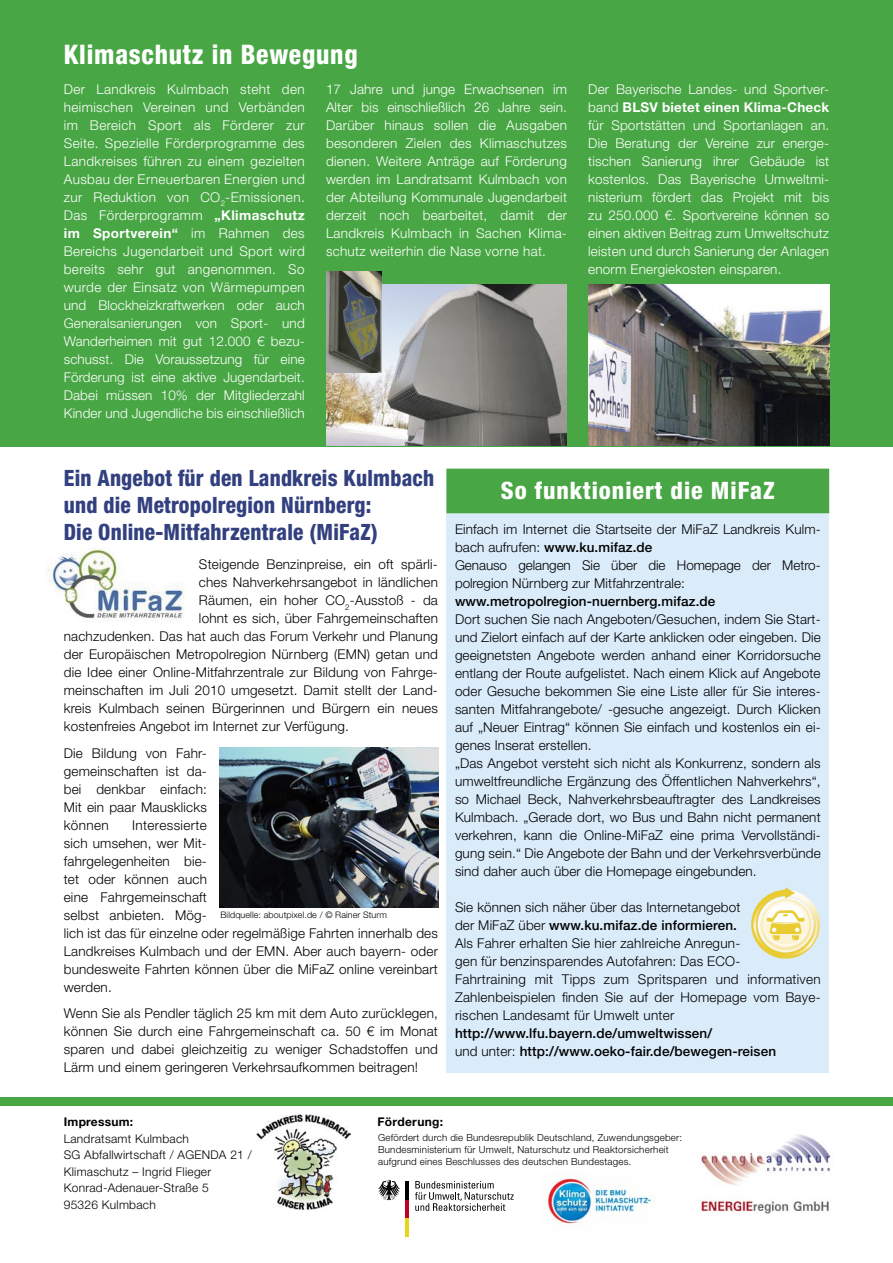
<style>
.page{position:relative;width:893px;height:1263px;background:#fff}
.page>*{position:absolute;margin:0;border:0;box-sizing:border-box;transform-origin:0 0}
.t1{font:800 condensed 27px "Helvetica Neue";letter-spacing:.03em;color:#fff;scale:.95 1}
.Flies_9pt{font:800 condensed 24px "Helvetica Neue";letter-spacing:.04em;color:#fff}
.t2{font:800 condensed 22.5px/27px "Helvetica Neue";letter-spacing:.01em;color:#32407f;scale:.95 1}
.Flies_9pt-2{font:300 13.5px/18px "Helvetica Neue";letter-spacing:.015em;color:#000}
.Flies_9pt-3{font:300 13.5px/18px "Helvetica Neue";letter-spacing:.015em;color:#fff;text-align:justify}
.Flies_9pt-4{font:300 13.5px/18px "Helvetica Neue";letter-spacing:-.005em;color:#000}
.Flies_9pt-5{font:300 12px "Helvetica Neue";letter-spacing:.02em;color:#000}
.t3{font:700 12px "Helvetica Neue";letter-spacing:.02em;color:#000}
.Flies_9pt-6{font:300 9.75px "Helvetica Neue";letter-spacing:.02em;color:#000}
.t4{font:300 9px "Helvetica Neue";letter-spacing:.01em;color:#000}
.s1{font-weight:700}
.s2{font-weight:500}
</style>
<div class="page">
<img style="left:257px;top:1115px;width:94px;height:94px">
<div style="left:0;top:0;width:893px;height:446px;background:#48a644"></div>
<div style="left:0;top:1097px;width:893px;height:9px;background:#48a644"></div>
<img style="left:700px;top:1198px;width:129px;height:16px">
<svg style="left:415px;top:1181px;width:99px;height:30px"></svg>
<hr style="left:405px;top:1218px;width:4px;height:19px;background:#e6d617">
<hr style="left:405px;top:1199px;width:4px;height:19px;background:#be0027">
<hr style="left:405px;top:1181px;width:4px;height:18px;background:#000">
<svg style="left:378px;top:1180px;width:22px;height:20px"></svg>
<img style="left:547px;top:1178px;width:107px;height:46px">
<img style="left:701px;top:1134px;width:130px;height:52px">
<div style="left:446px;top:469px;width:383px;height:603px;background:#daebfa"></div>
<div style="left:447px;top:469px;width:381px;height:43px;background:#48a644"></div>
<div style="left:446px;top:469px;width:383px;height:44px;border:2px solid #48a644"></div>
<img style="left:46px;top:549px;width:138px;height:72px">
<img style="left:588px;top:284px;width:241px;height:162px">
<img style="left:326px;top:284px;width:241px;height:162px">
<img style="left:220px;top:748px;width:218px;height:159px">
<svg style="left:751px;top:887px;width:69px;height:72px"></svg>
<img style="left:326px;top:271px;width:55px;height:102px">
<p class="t1" style="left:64px;top:38px;width:311px">Klimaschutz in Bewegung</p>
<p class="Flies_9pt-3" style="left:64px;top:79px;width:242px">Der Landkreis Kulmbach steht den heimischen Vereinen und Verbänden im Bereich Sport als Förderer zur Seite. Spezielle Förderprogramme des Landkreises führen zu einem gezielten Ausbau der Erneuerbaren Energien und zur Reduktion von CO<sub>2</sub>-Emissionen.<br>Das Förderprogramm <span class="s1">„Klimaschutz im Sportverein“</span> im Rahmen des Bereichs Jugendarbeit und Sport wird bereits sehr gut angenommen. So wurde der Einsatz von Wärmepumpen und Blockheizkraftwerken oder auch Generalsanierungen von Sport- und Wanderheimen mit gut 12.000 € bezu&shy;schusst. Die Voraussetzung für eine Förderung ist eine aktive Jugendarbeit.<br>Dabei müssen 10% der Mitgliederzahl Kinder und Jugendliche bis einschließlich</p>
<p class="Flies_9pt-3" style="left:326px;top:79px;width:242px">17 Jahre und junge Erwachsenen im Alter bis einschließlich 26 Jahre sein.<br>Darüber hinaus sollen die Ausgaben besonderen Zielen des Klimaschutzes dienen. Weitere Anträge auf Förderung werden im Landratsamt Kulmbach von der Abteilung Kommunale Jugendarbeit derzeit noch bearbeitet, damit der Landkreis Kulmbach in Sachen Klima&shy;schutz weiterhin die Nase vorne hat.</p>
<p class="Flies_9pt-3" style="left:588px;top:79px;width:242px">Der Bayerische Landes- und Sportver&shy;band <span class="s1">BLSV bietet einen Klima-Check </span>für Sportstätten und Sportanlagen an.<br>Die Beratung der Vereine zur energe&shy;tischen Sanierung ihrer Gebäude ist kostenlos. Das Bayerische Umweltmi&shy;nisterium fördert das Projekt mit bis zu 250.000 €. Sportvereine können so einen aktiven Beitrag zum Umweltschutz leisten und durch Sanierung der Anlagen enorm Energiekosten einsparen.</p>
<p class="t2" style="left:64px;top:464px;width:391px">Ein Angebot für den Landkreis Kulmbach und die Metropolregion Nürnberg:</p>
<p class="t2" style="left:64px;top:518px;width:332px">Die Online-Mitfahrzentrale (MiFaZ)</p>
<p class="Flies_9pt-2" style="left:199px;top:555px;width:241px">Steigende Benzinpreise, ein oft spärli-</p>
<p class="Flies_9pt-2" style="left:199px;top:573px;width:240px">ches Nahverkehrsangebot in ländlichen</p>
<p class="Flies_9pt-2" style="left:199px;top:591px;width:241px">Räumen, ein hoher CO<sub>2</sub>-Ausstoß - da</p>
<p class="Flies_9pt-2" style="left:199px;top:609px;width:240px">lohnt es sich, über Fahrgemeinschaften</p>
<p class="Flies_9pt-2" style="left:64px;top:627px;width:376px">nachzudenken. Das hat auch das Forum Verkehr und Planung</p>
<p class="Flies_9pt-2" style="left:64px;top:645px;width:376px">der Europäischen Metropolregion Nürnberg (EMN) getan und</p>
<p class="Flies_9pt-2" style="left:64px;top:663px;width:376px">die Idee einer Online-Mitfahrzentrale zur Bildung von Fahrge-</p>
<p class="Flies_9pt-2" style="left:64px;top:681px;width:376px">meinschaften im Juli 2010 umgesetzt. Damit stellt der Land-</p>
<p class="Flies_9pt-2" style="left:64px;top:699px;width:376px">kreis Kulmbach seinen Bürgerinnen und Bürgern ein neues</p>
<p class="Flies_9pt-2" style="left:64px;top:717px;width:287px">kostenfreies Angebot im Internet zur Verfügung.</p>
<p class="Flies_9pt-2" style="left:64px;top:743px;width:145px;text-align:justify">Die Bildung von Fahr&shy;gemeinschaften ist da&shy;bei denkbar einfach:<br>Mit ein paar Mausklicks können</p>
<p class="Flies_9pt-2" style="left:64px;top:815px;width:376px;text-indent:68px">Interessierte<br>sich umsehen, wer Mit-<br>fahrgelegenheiten bie-<br>tet oder können auch<br>eine Fahrgemeinschaft<br>selbst anbieten. Mög-<br>lich ist das für einzelne oder regelmäßige Fahrten innerhalb des<br>Landkreises Kulmbach und der EMN. Aber auch bayern- oder bundesweite Fahrten können über die MiFaZ online vereinbart werden.</p>
<p class="Flies_9pt-2" style="left:64px;top:1004px;width:376px;text-align:justify">Wenn Sie als Pendler täglich 25 km mit dem Auto zurücklegen, können Sie durch eine Fahrgemeinschaft ca. 50 € im Monat sparen und dabei gleichzeitig zu weniger Schadstoffen und Lärm und einem geringeren Verkehrsaufkommen beitragen!</p>
<p class="t4" style="left:220px;top:909px;width:168px">Bildquelle: aboutpixel.de / © Rainer Sturm</p>
<p class="Flies_9pt" style="left:501px;top:475px;width:275px">So funktioniert die MiFaZ</p>
<p class="Flies_9pt-2" style="left:455px;top:520px;width:367px">Einfach im Internet die Startseite der MiFaZ Landkreis Kulm&shy;bach aufrufen: <span class="s2">www.ku.mifaz.de</span></p>
<p class="Flies_9pt-4" style="left:455px;top:556px;width:367px">Genauso gelangen Sie über die Homepage der Metro&shy;polregion Nürnberg zur Mitfahrzentrale: <span class="s2">www.metropolregion-nuernberg.mifaz.de</span></p>
<p class="Flies_9pt-2" style="left:455px;top:610px;width:367px;text-align:justify">Dort suchen Sie nach Angeboten/Gesuchen, indem Sie Start&shy;und Zielort einfach auf der Karte anklicken oder eingeben. Die geeignetsten Angebote werden anhand einer Korridorsuche entlang der Route aufgelistet. Nach einem Klick auf Angebote oder Gesuche bekommen Sie eine Liste aller für Sie interes&shy;santen Mitfahrangebote/ -gesuche angezeigt. Durch Klicken auf „Neuer Eintrag“ können Sie einfach und kostenlos ein ei&shy;genes Inserat erstellen.</p>
<p class="Flies_9pt-2" style="left:455px;top:754px;width:367px;text-align:justify">„Das Angebot versteht sich nicht als Konkurrenz, sondern als umweltfreundliche Ergänzung des Öffentlichen Nahverkehrs“, so Michael Beck, Nahverkehrsbeauftragter des Landkreises Kulmbach. „Gerade dort, wo Bus und Bahn nicht permanent verkehren, kann die Online-MiFaZ eine prima Vervollständi&shy;gung sein.“ Die Angebote der Bahn und der Verkehrsverbünde sind daher auch über die Homepage eingebunden.</p>
<p class="Flies_9pt-2" style="left:455px;top:898px;width:287px">Sie können sich näher über das Internetangebot der MiFaZ über <span class="s2">www.ku.mifaz.de informieren.</span></p>
<p class="Flies_9pt-2" style="left:455px;top:934px;width:367px">Als Fahrer erhalten Sie hier zahlreiche Anregun-<br>gen für benzinsparendes Autofahren: Das ECO-<br>Fahrtraining mit Tipps zum Spritsparen und informativen Zahlenbeispielen finden Sie auf der Homepage vom Baye&shy;rischen Landesamt für Umwelt unter <span class="s2">http://www.lfu.bayern.de/umweltwissen/<br></span>und unter: <span class="s2">http://www.oeko-fair.de/bewegen-reisen</span></p>
<p class="t3" style="left:64px;top:1115px;width:71px">Impressum:</p>
<p class="t3" style="left:377px;top:1115px;width:67px">Förderung:</p>
<p class="Flies_9pt-5" style="left:64px;top:1131px;width:127px">Landratsamt Kulmbach</p>
<p class="Flies_9pt-5" style="left:64px;top:1148px;width:189px">SG Abfallwirtschaft / AGENDA 21 /</p>
<p class="Flies_9pt-5" style="left:64px;top:1164px;width:149px">Klimaschutz – Ingrid Flieger</p>
<p class="Flies_9pt-5" style="left:64px;top:1181px;width:147px">Konrad-Adenauer-Straße 5</p>
<p class="Flies_9pt-5" style="left:64px;top:1197px;width:94px">95326 Kulmbach</p>
<p class="Flies_9pt-6" style="left:378px;top:1131px;width:305px">Gefördert durch die Bundesrepublik Deutschland, Zuwendungsgeber:</p>
<p class="Flies_9pt-6" style="left:378px;top:1143px;width:292px">Bundesministerium für Umwelt, Naturschutz und Reaktorsicherheit</p>
<p class="Flies_9pt-6" style="left:378px;top:1155px;width:255px">aufgrund eines Beschlusses des deutschen Bundestages.</p>
</div>
